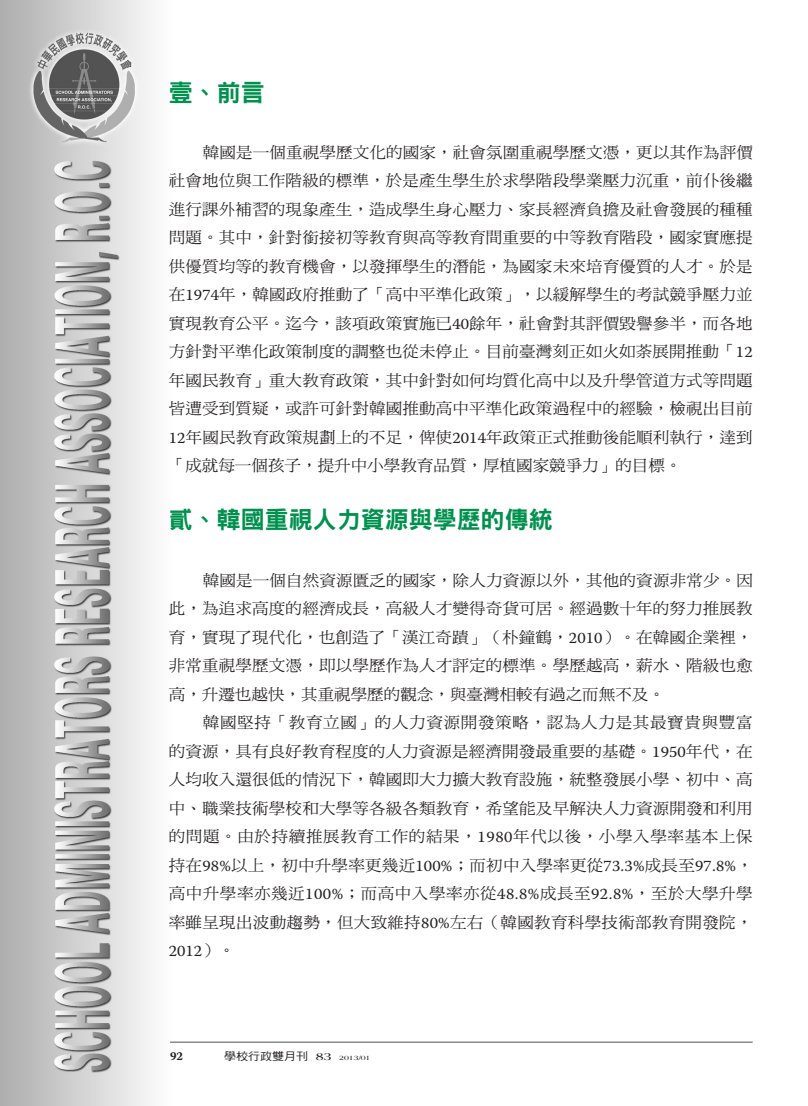
<style>
.page{position:relative;width:808px;height:1106px;background:#fff}
.page>*{position:absolute;margin:0;border:0;box-sizing:border-box;transform-origin:0 0}
.Heading_1{font:24px "DF Hei Std W9";color:#00914e}
.Body_Text_Indent{font:15.75px/28.5px "DF Ming Std W5";letter-spacing:.01em;color:#231f20;text-align:justify;scale:1.05 1}
.t1{font:700 12px "Warnock Pro";color:#231f20}
.t2{font:10.8px "DF Hei Std W5";color:#231f20;scale:1.11 1}
.s1{font-family:"Warnock Pro"}
.s2{font-family:"Americana Std";font-weight:700}
.s3{font-family:"Americana Std";font-weight:700;font-size:6.75px}
</style>
<div class="page">
<img style="left:0;top:0;width:150px;height:1106px">
<hr style="left:170px;top:1041px;width:583px;height:1px;background:#6c6d70">
<p class="Heading_1" style="left:169px;top:79px;width:97px">壹、前言</p>
<p class="Body_Text_Indent" style="left:169px;top:138px;width:558px;text-indent:34px">韓國是一個重視學歷文化的國家，社會氛圍重視學歷文憑，更以其作為評價社會地位與工作階級的標準，於是產生學生於求學階段學業壓力沉重，前仆後繼進行課外補習的現象產生，造成學生身心壓力、家長經濟負擔及社會發展的種種問題。其中，針對銜接初等教育與高等教育間重要的中等教育階段，國家實應提供優質均等的教育機會，以發揮學生的潛能，為國家未來培育優質的人才。於是在<span class="s1">1974</span>年，韓國政府推動了「高中平準化政策」，以緩解學生的考試競爭壓力並實現教育公平。迄今，該項政策實施已<span class="s1">40</span>餘年，社會對其評價毀譽參半，而各地方針對平準化政策制度的調整也從未停止。目前臺灣刻正如火如荼展開推動「<span class="s1">12</span>年國民教育」重大教育政策，其中針對如何均質化高中以及升學管道方式等問題皆遭受到質疑，或許可針對韓國推動高中平準化政策過程中的經驗，檢視出目前<span class="s1">12</span>年國民教育政策規劃上的不足，俾使<span class="s1">2014</span>年政策正式推動後能順利執行，達到「成就每一個孩子，提升中小學教育品質，厚植國家競爭力」的目標。</p>
<p class="Heading_1" style="left:169px;top:507px;width:385px">貳、韓國重視人力資源與學歷的傳統</p>
<p class="Body_Text_Indent" style="left:169px;top:565px;width:558px;text-indent:34px">韓國是一個自然資源匱乏的國家，除人力資源以外，其他的資源非常少。因此，為追求高度的經濟成長，高級人才變得奇貨可居。經過數十年的努力推展教育，實現了現代化，也創造了「漢江奇蹟」（朴鐘鶴，<span class="s1">2010</span>）。在韓國企業裡，非常重視學歷文憑，即以學歷作為人才評定的標準。學歷越高，薪水、階級也愈高，升遷也越快，其重視學歷的觀念，與臺灣相較有過之而無不及。</p>
<p class="Body_Text_Indent" style="left:169px;top:708px;width:558px;text-indent:34px">韓國堅持「教育立國」的人力資源開發策略，認為人力是其最寶貴與豐富的資源，具有良好教育程度的人力資源是經濟開發最重要的基礎。<span class="s1">1950</span>年代，在人均收入還很低的情況下，韓國即大力擴大教育設施，統整發展小學、初中、高中、職業技術學校和大學等各級各類教育，希望能及早解決人力資源開發和利用的問題。由於持續推展教育工作的結果，<span class="s1">1980</span>年代以後，小學入學率基本上保持在<span class="s1">98%</span>以上，初中升學率更幾近<span class="s1">100%</span>；而初中入學率更從<span class="s1">73.3%</span>成長至<span class="s1">97.8%</span>，高中升學率亦幾近<span class="s1">100%</span>；而高中入學率亦從<span class="s1">48.8%</span>成長至<span class="s1">92.8%</span>，至於大學升學率雖呈現出波動趨勢，但大致維持<span class="s1">80%</span>左右（韓國教育科學技術部教育開發院，<span class="s1">2012</span>）。</p>
<p class="t1" style="left:170px;top:1048px;width:14px">92</p>
<p class="t2" style="left:224px;top:1049px;width:133px">學校行政雙月刊 <span class="s2">83</span> <span class="s3">2013/01</span></p>
</div>
